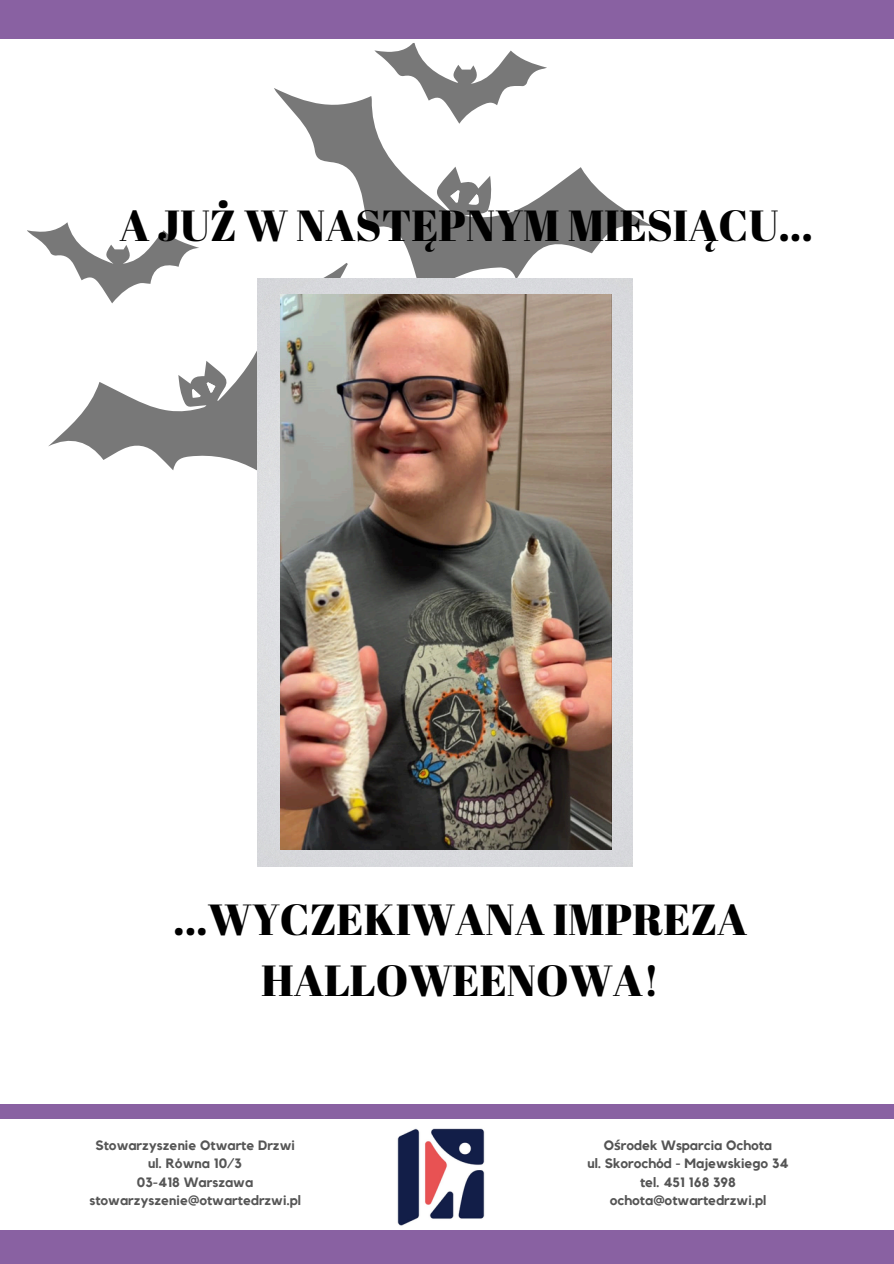
<style>
.page{position:relative;width:894px;height:1264px;background:#fff}
.page>*{position:absolute;margin:0;border:0;box-sizing:border-box;transform-origin:0 0}
.t1{font:43.5px/60.8px "Abril Fatface";color:#000;text-align:center}
.t2{font:700 13.5px "Kollektif";color:#545454}
.t3{font:700 13.5px/18px "Kollektif";color:#000;text-align:center}
.s1{font-family:"Noto Sans"}
</style>
<div class="page">
<div style="left:0;top:1230px;width:893px;height:33px;background:#8961a2"></div>
<div style="left:0;top:0;width:893px;height:38px;background:#8961a2"></div>
<div style="left:0;top:1104px;width:893px;height:14px;background:#8961a2"></div>
<img style="left:397px;top:1128px;width:88px;height:98px">
<svg style="left:374px;top:38px;width:177px;height:16px"></svg>
<svg style="left:274px;top:54px;width:378px;height:255px"></svg>
<svg style="left:48px;top:263px;width:318px;height:227px"></svg>
<svg style="left:27px;top:222px;width:177px;height:89px"></svg>
<svg style="left:467px;top:194px;width:12px;height:12px"></svg>
<svg style="left:449px;top:190px;width:11px;height:13px"></svg>
<svg style="left:192px;top:381px;width:24px;height:16px"></svg>
<div style="left:258px;top:279px;width:374px;height:587px;background:#dadbde"></div>
<img style="left:280px;top:295px;width:331px;height:554px">
<p class="t1" style="left:119px;top:194px;width:694px">A JUŻ W NASTĘPNYM MIESIĄCU...</p>
<p class="t1" style="left:173px;top:888px;width:575px">...WYCZEKIWANA IMPREZA<br>HALLOWEENOWA!</p>
<p class="t3" style="left:89px;top:1137px;width:213px">Stowarzyszenie Otwarte Drzwi ul. Równa 10/3<br>03-418 Warszawa stowarzyszenie@otwartedrzwi.pl</p>
<p class="t2" style="left:603px;top:1139px;width:170px">O<span class="s1">ś</span>rodek Wsparcia Ochota</p>
<p class="t2" style="left:587px;top:1157px;width:203px">ul. Skorochód - Majewskiego 34</p>
<h1 class="t2" style="left:639px;top:1175px;width:97px">tel. 451 168 398</h1>
<p class="t2" style="left:609px;top:1193px;width:158px">ochota@otwartedrzwi.pl</p>
</div>
